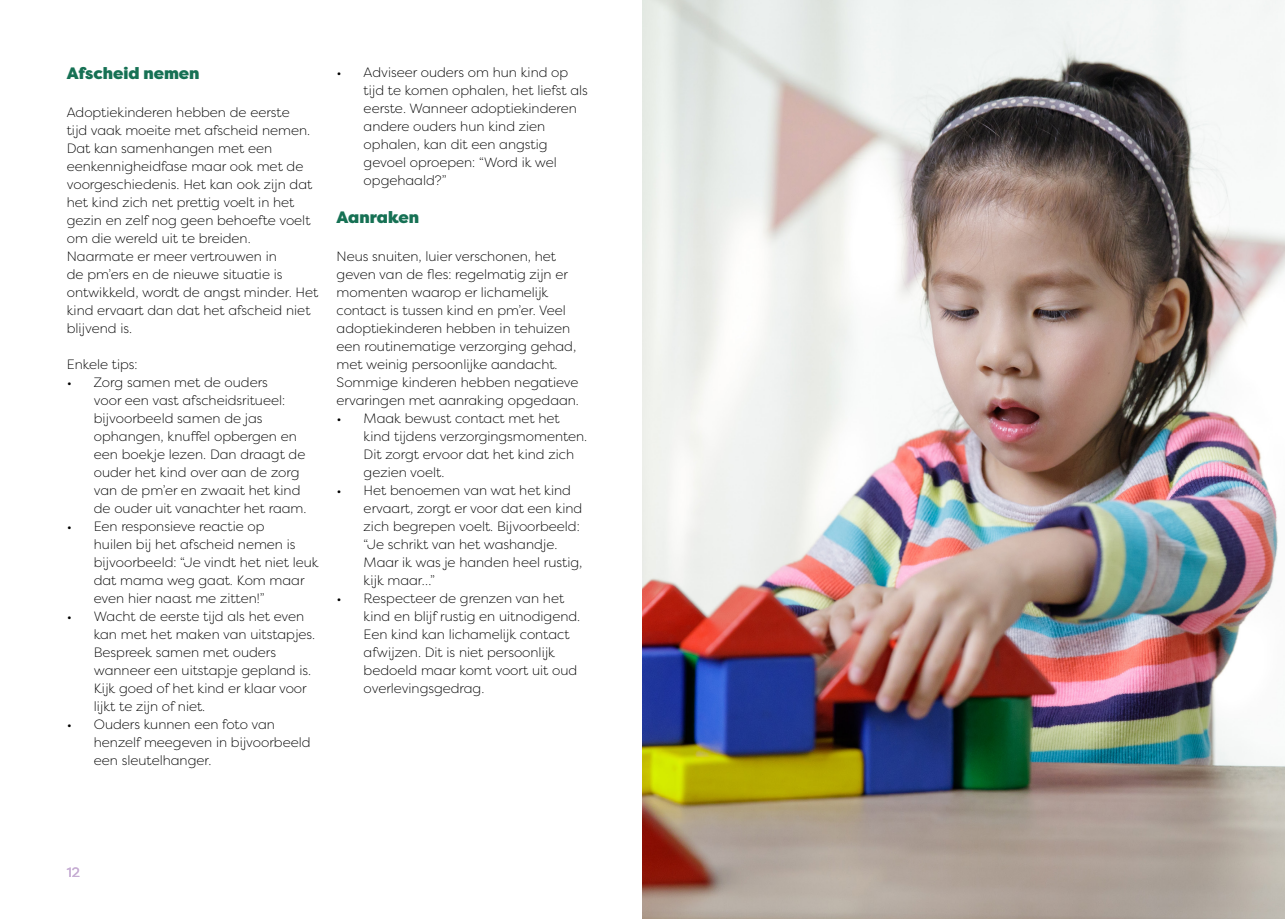
<style>
.page{position:relative;width:1285px;height:919px;background:#fff}
.page>*{position:absolute;margin:0;border:0;box-sizing:border-box;transform-origin:0 0}
.t1{font:900 16.5px "Filson Pro";color:#167154}
.t2{font:300 13.5px/18px "Filson Pro";color:#000}
.t3{font:13.5px "Filson Pro";color:#c7aed4}
</style>
<div class="page">
<img style="left:642px;top:0;width:642px;height:918px">
<p class="t1" style="left:67px;top:63px;width:134px">Afscheid nemen</p>
<p class="t2" style="left:67px;top:103px;width:253px">Adoptiekinderen hebben de eerste<br>tijd vaak moeite met afscheid nemen.<br>Dat kan samenhangen met een eenkennigheidfase maar ook met de voorgeschiedenis. Het kan ook zijn dat het kind zich net prettig voelt in het gezin en zelf nog geen behoefte voelt om die wereld uit te breiden.<br>Naarmate er meer vertrouwen in<br>de pm’ers en de nieuwe situatie is ontwikkeld, wordt de angst minder. Het kind ervaart dan dat het afscheid niet blijvend is.</p>
<p class="t2" style="left:67px;top:355px;width:72px">Enkele tips:</p>
<p class="t2" style="left:94px;top:373px;width:214px;text-indent:-27px">• Zorg samen met de ouders<br>voor een vast afscheidsritueel: bijvoorbeeld samen de jas ophangen, knuffel opbergen en een boekje lezen. Dan draagt de ouder het kind over aan de zorg van de pm’er en zwaait het kind de ouder uit vanachter het raam.</p>
<p class="t2" style="left:94px;top:517px;width:226px;text-indent:-27px">• Een responsieve reactie op<br>huilen bij het afscheid nemen is bijvoorbeeld: “Je vindt het niet leuk dat mama weg gaat. Kom maar even hier naast me zitten!”</p>
<p class="t2" style="left:94px;top:607px;width:223px;text-indent:-27px">• Wacht de eerste tijd als het even kan met het maken van uitstapjes.<br>Bespreek samen met ouders wanneer een uitstapje gepland is.<br>Kijk goed of het kind er klaar voor lijkt te zijn of niet.</p>
<p class="t2" style="left:94px;top:715px;width:218px;text-indent:-27px">• Ouders kunnen een foto van henzelf meegeven in bijvoorbeeld een sleutelhanger.</p>
<p class="t2" style="left:363px;top:63px;width:226px;text-indent:-27px">• Adviseer ouders om hun kind op tijd te komen ophalen, het liefst als eerste. Wanneer adoptiekinderen andere ouders hun kind zien ophalen, kan dit een angstig gevoel oproepen: “Word ik wel opgehaald?”</p>
<p class="t1" style="left:336px;top:207px;width:84px">Aanraken</p>
<p class="t2" style="left:336px;top:246px;width:244px">Neus snuiten, luier verschonen, het geven van de fles: regelmatig zijn er momenten waarop er lichamelijk contact is tussen kind en pm’er. Veel adoptiekinderen hebben in tehuizen een routinematige verzorging gehad, met weinig persoonlijke aandacht.<br>Sommige kinderen hebben negatieve ervaringen met aanraking opgedaan.</p>
<p class="t2" style="left:363px;top:408px;width:225px;text-indent:-27px">• Maak bewust contact met het kind tijdens verzorgingsmomenten.<br>Dit zorgt ervoor dat het kind zich gezien voelt.</p>
<p class="t2" style="left:363px;top:480px;width:220px;text-indent:-27px">• Het benoemen van wat het kind ervaart, zorgt er voor dat een kind zich begrepen voelt. Bijvoorbeeld: “Je schrikt van het washandje.<br>Maar ik was je handen heel rustig, kijk maar…”</p>
<p class="t2" style="left:363px;top:588px;width:218px;text-indent:-27px">• Respecteer de grenzen van het kind en blijf rustig en uitnodigend.<br>Een kind kan lichamelijk contact afwijzen. Dit is niet persoonlijk bedoeld maar komt voort uit oud overlevingsgedrag.</p>
<p class="t3" style="left:67px;top:863px;width:15px">12</p>
</div>
